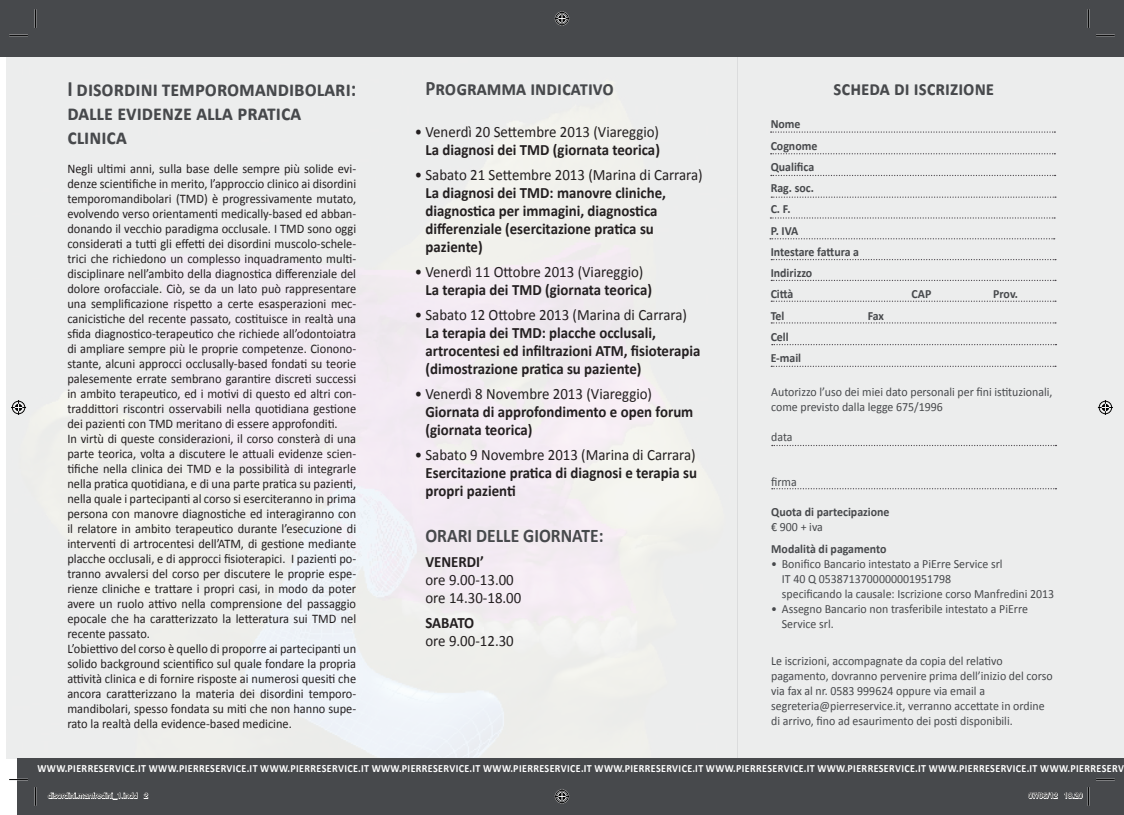
<style>
.page{position:relative;width:1124px;height:815px;background:#fff}
.page>*{position:absolute;margin:0;border:0;box-sizing:border-box;transform-origin:0 0}
.t1{font:700 22px/24px "Calibri";color:#47494c;scale:.91 1}
.t2{font:700 20.62px "Calibri";color:#47494c;scale:.91 1}
.t3{font:700 19.25px "Calibri";color:#47494c;scale:.91 1}
.t4{font:700 15.75px/18px "Calibri";color:#231f20;scale:.94 1}
.t5{font:15.75px/18px "Calibri";color:#231f20;scale:.94 1}
.t6{font:13.12px/15px "Calibri";color:#231f20;scale:.94 1}
.t7{font:12.5px/15px "Calibri";color:#47494c;scale:.95 1}
.t8{font:700 12.5px/21.2px "Calibri";color:#47494c;scale:.95 1}
.t9{font:700 11px "Calibri";letter-spacing:.04em;color:#fff;scale:.91 1}
.t10{font:7.5px "Helvetica";color:#000}
</style>
<div class="page">
<div style="left:737px;top:44px;width:386px;height:771px;background:#eceded"></div>
<div style="left:18px;top:758px;width:1105px;height:57px;background:#47494c"></div>
<div style="left:0;top:0;width:1123px;height:57px;background:#47494c"></div>
<svg style="left:770px;top:131px;width:285px;height:2px"></svg>
<svg style="left:770px;top:153px;width:285px;height:1px"></svg>
<svg style="left:770px;top:175px;width:285px;height:1px"></svg>
<svg style="left:771px;top:197px;width:284px;height:1px"></svg>
<svg style="left:770px;top:217px;width:284px;height:2px"></svg>
<svg style="left:770px;top:238px;width:284px;height:1px"></svg>
<svg style="left:771px;top:259px;width:284px;height:1px"></svg>
<svg style="left:771px;top:280px;width:284px;height:1px"></svg>
<svg style="left:771px;top:301px;width:284px;height:1px"></svg>
<svg style="left:771px;top:322px;width:284px;height:2px"></svg>
<svg style="left:771px;top:344px;width:285px;height:1px"></svg>
<svg style="left:771px;top:366px;width:284px;height:1px"></svg>
<svg style="left:771px;top:445px;width:285px;height:1px"></svg>
<svg style="left:771px;top:488px;width:285px;height:1px"></svg>
<svg style="left:9px;top:35px;width:19px;height:1px"></svg>
<svg style="left:1096px;top:35px;width:18px;height:1px"></svg>
<svg style="left:9px;top:779px;width:19px;height:1px"></svg>
<svg style="left:1096px;top:779px;width:18px;height:1px"></svg>
<svg style="left:35px;top:9px;width:1px;height:19px"></svg>
<svg style="left:35px;top:787px;width:1px;height:19px"></svg>
<svg style="left:1087px;top:9px;width:2px;height:19px"></svg>
<svg style="left:554px;top:11px;width:15px;height:15px"></svg>
<svg style="left:554px;top:789px;width:15px;height:15px"></svg>
<svg style="left:11px;top:400px;width:15px;height:15px"></svg>
<svg style="left:1097px;top:400px;width:15px;height:15px"></svg>
<svg style="left:48px;top:792px;width:90px;height:8px"></svg>
<svg style="left:144px;top:792px;width:4px;height:7px"></svg>
<svg style="left:1028px;top:792px;width:29px;height:7px"></svg>
<svg style="left:1064px;top:787px;width:25px;height:19px"></svg>
<h1 class="t1" style="left:67px;top:77px;width:319px">I disordini temporomandibolari: dalle evidenze alla pratica clinica</h1>
<p class="t6" style="left:67px;top:161px;width:309px">Negli ultimi anni, sulla base delle sempre più solide evi&shy;denze scientifiche in merito, l’approccio clinico ai disordini temporomandibolari (TMD) è progressivamente mutato, evolvendo verso orientamenti medically-based ed abban&shy;donando il vecchio paradigma occlusale. I TMD sono oggi considerati a tutti gli effetti dei disordini muscolo-schele&shy;trici che richiedono un complesso inquadramento multi&shy;disciplinare nell’ambito della diagnostica differenziale del dolore orofacciale. Ciò, se da un lato può rappresentare una semplificazione rispetto a certe esasperazioni mec&shy;canicistiche del recente passato, costituisce in realtà una sfida diagnostico-terapeutico che richiede all’odontoiatra di ampliare sempre più le proprie competenze. Cionono&shy;stante, alcuni approcci occlusally-based fondati su teorie palesemente errate sembrano garantire discreti successi in ambito terapeutico, ed i motivi di questo ed altri con&shy;traddittori riscontri osservabili nella quotidiana gestione dei pazienti con TMD meritano di essere approfonditi.<br>In virtù di queste considerazioni, il corso consterà di una parte teorica, volta a discutere le attuali evidenze scien&shy;tifiche nella clinica dei TMD e la possibilità di integrarle nella pratica quotidiana, e di una parte pratica su pazienti, nella quale i partecipanti al corso si eserciteranno in prima persona con manovre diagnostiche ed interagiranno con il relatore in ambito terapeutico durante l’esecuzione di interventi di artrocentesi dell’ATM, di gestione mediante placche occlusali, e di approcci fisioterapici. I pazienti po&shy;tranno avvalersi del corso per discutere le proprie espe&shy;rienze cliniche e trattare i propri casi, in modo da poter avere un ruolo attivo nella comprensione del passaggio epocale che ha caratterizzato la letteratura sui TMD nel recente passato.<br>L’obiettivo del corso è quello di proporre ai partecipanti un solido background scientifico sul quale fondare la propria attività clinica e di fornire risposte ai numerosi quesiti che ancora caratterizzano la materia dei disordini temporo&shy;mandibolari, spesso fondata su miti che non hanno supe&shy;rato la realtà della evidence-based medicine.</p>
<h2 class="t2" style="left:425px;top:75px;width:208px">Programma indicativo</h2>
<p class="t5" style="left:415px;top:123px;width:261px">• Venerdì 20 Settembre 2013 (Viareggio)</p>
<p class="t4" style="left:425px;top:140px;width:251px">La diagnosi dei TMD (giornata teorica)</p>
<p class="t5" style="left:415px;top:166px;width:308px">• Sabato 21 Settembre 2013 (Marina di Carrara)</p>
<p class="t4" style="left:425px;top:184px;width:257px">La diagnosi dei TMD: manovre cliniche, diagnostica per immagini, diagnostica differenziale (esercitazione pratica su paziente)</p>
<p class="t5" style="left:415px;top:263px;width:244px">• Venerdì 11 Ottobre 2013 (Viareggio)</p>
<p class="t4" style="left:425px;top:281px;width:242px">La terapia dei TMD (giornata teorica)</p>
<p class="t5" style="left:415px;top:306px;width:291px">• Sabato 12 Ottobre 2013 (Marina di Carrara)</p>
<p class="t4" style="left:425px;top:324px;width:294px">La terapia dei TMD: placche occlusali, artrocentesi ed infiltrazioni ATM, fisioterapia (dimostrazione pratica su paziente)</p>
<p class="t5" style="left:415px;top:385px;width:254px">• Venerdì 8 Novembre 2013 (Viareggio)</p>
<p class="t4" style="left:425px;top:403px;width:286px">Giornata di approfondimento e open forum (giornata teorica)</p>
<p class="t5" style="left:415px;top:446px;width:300px">• Sabato 9 Novembre 2013 (Marina di Carrara)</p>
<p class="t4" style="left:425px;top:464px;width:290px">Esercitazione pratica di diagnosi e terapia su propri pazienti</p>
<h3 class="t3" style="left:425px;top:524px;width:197px">ORARI DELLE GIORNATE:</h3>
<p class="t4" style="left:425px;top:553px;width:64px">VENERDI’</p>
<p class="t5" style="left:425px;top:571px;width:103px">ore 9.00-13.00 ore 14.30-18.00</p>
<p class="t4" style="left:425px;top:614px;width:53px">SABATO</p>
<p class="t5" style="left:425px;top:632px;width:95px">ore 9.00-12.30</p>
<h2 class="t2" style="left:833px;top:75px;width:178px">scheda di iscrizione</h2>
<p class="t8" style="left:770px;top:114px;width:95px">Nome<br>Cognome<br>Qualifica<br>Rag. soc.<br>C. F.<br>P. IVA<br>Intestare fattura a<br>Indirizzo<br>Città</p>
<p class="t8" style="left:911px;top:284px;width:22px">CAP</p>
<p class="t8" style="left:992px;top:284px;width:28px">Prov.</p>
<p class="t8" style="left:770px;top:305px;width:16px">Tel</p>
<p class="t8" style="left:867px;top:305px;width:19px">Fax</p>
<p class="t8" style="left:770px;top:326px;width:34px">Cell<br>E-mail</p>
<p class="t7" style="left:771px;top:384px;width:297px">Autorizzo l’uso dei miei dato personali per fini istituzionali, come previsto dalla legge 675/1996</p>
<p class="t7" style="left:771px;top:429px;width:24px">data</p>
<p class="t7" style="left:771px;top:474px;width:28px">firma</p>
<p class="t8" style="left:771px;top:501px;width:126px">Quota di partecipazione</p>
<p class="t7" style="left:771px;top:519px;width:56px">€ 900 + iva</p>
<p class="t8" style="left:771px;top:538px;width:123px">Modalità di pagamento</p>
<p class="t7" style="left:781px;top:556px;width:288px;text-indent:-11px">• Bonifico Bancario intestato a PiErre Service srl<br>IT 40 Q 0538713700000001951798<br>specificando la causale: Iscrizione corso Manfredini 2013</p>
<p class="t7" style="left:781px;top:601px;width:260px;text-indent:-11px">• Assegno Bancario non trasferibile intestato a PiErre<br>Service srl.</p>
<p class="t7" style="left:771px;top:653px;width:297px">Le iscrizioni, accompagnate da copia del relativo pagamento, dovranno pervenire prima dell’inizio del corso via fax al nr. 0583 999624 oppure via email a segreteria@pierreservice.it, verranno accettate in ordine di arrivo, fino ad esaurimento dei posti disponibili.</p>
<p class="t9" style="left:37px;top:761px;width:40px">www.pierreservice</p>
<p class="t9" style="left:135px;top:761px;width:55px">.it www.pierreservice</p>
<p class="t9" style="left:247px;top:761px;width:55px">.it www.pierreservice</p>
<p class="t9" style="left:358px;top:761px;width:55px">.it www.pierreservice</p>
<p class="t9" style="left:469px;top:761px;width:55px">.it www.pierreservice</p>
<p class="t9" style="left:581px;top:761px;width:55px">.it www.pierreservice</p>
<p class="t9" style="left:692px;top:761px;width:55px">.it www.pierreservice</p>
<p class="t9" style="left:803px;top:761px;width:55px">.it www.pierreservice</p>
<p class="t9" style="left:915px;top:761px;width:55px">.it www.pierreservice</p>
<p class="t9" style="left:1026px;top:761px;width:55px">.it www.pierreserv</p>
<p class="t10" style="left:48px;top:789px;width:102px">disordini.manfredini_1.indd 2</p>
<p class="t10" style="left:1028px;top:789px;width:56px">07/06/12 18.20</p>
</div>
